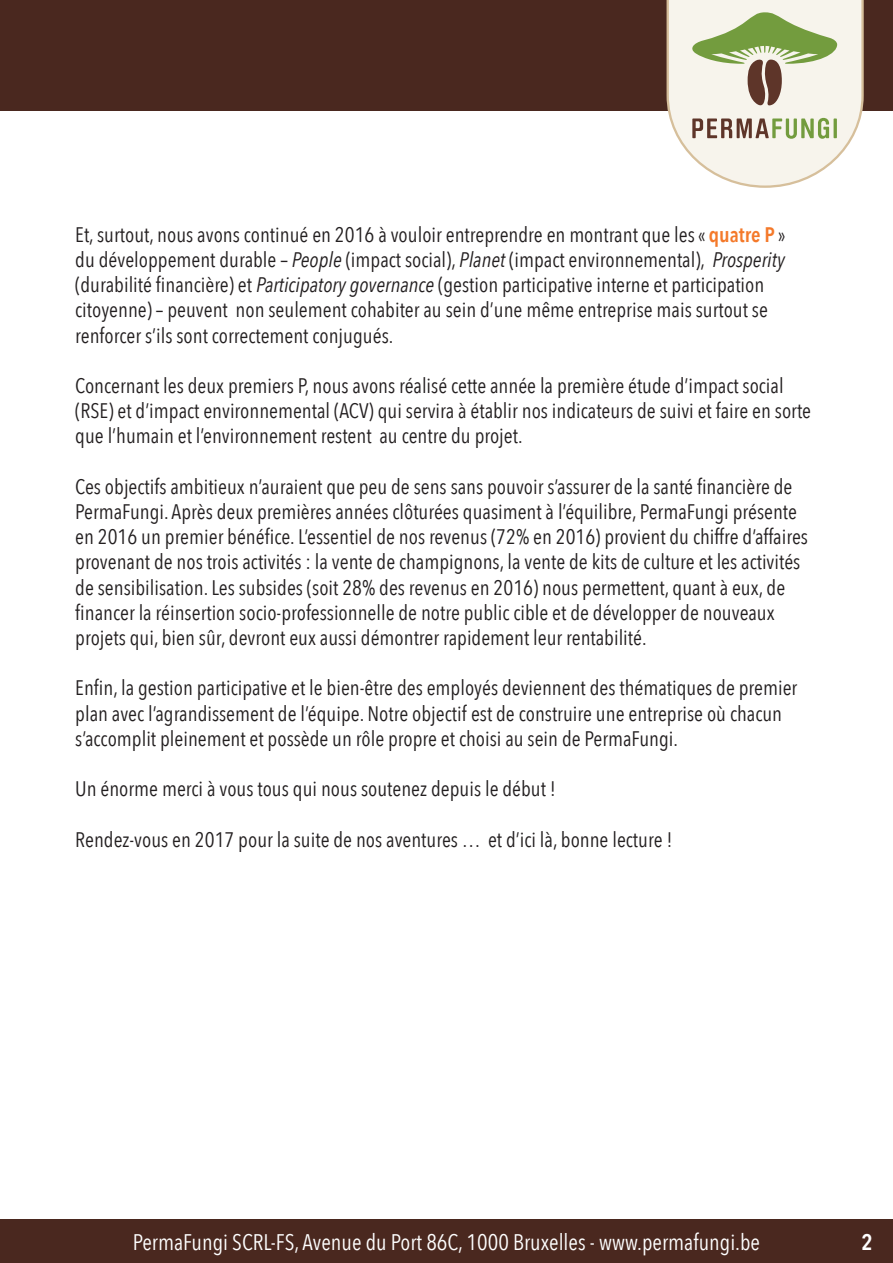
<style>
.page{position:relative;width:893px;height:1263px;background:#fff}
.page>*{position:absolute;margin:0;border:0;box-sizing:border-box;transform-origin:0 0}
.t1{font:22.5px "Avenir Next Condensed";color:#fff}
.t2{font:600 22.5px "Avenir Next Condensed";color:#fff}
.t3{font:21px/25.2px "Avenir Next Condensed";color:#231f20}
.s1{font-weight:600;color:#f4792a}
.s2{font-style:italic}
</style>
<div class="page">
<div style="left:0;top:0;width:893px;height:110px;background:#4a281f"></div>
<svg style="left:665px;top:0;width:200px;height:188px;background:#ddddca"></svg>
<div style="left:0;top:1219px;width:893px;height:44px;background:#4a281f"></div>
<p class="t3" style="left:75px;top:221px;width:712px">Et, surtout, nous avons continué en 2016 à vouloir entreprendre en montrant que les « <span class="s1">quatre P</span> » du développement durable – <span class="s2">People</span> (impact social), <span class="s2">Planet</span> (impact environnemental), <span class="s2">Prosperity </span>(durabilité financière) et <span class="s2">Participatory governance</span> (gestion participative interne et participation citoyenne) – peuvent non seulement cohabiter au sein d’une même entreprise mais surtout se renforcer s’ils sont correctement conjugués.</p>
<p class="t3" style="left:75px;top:372px;width:737px">Concernant les deux premiers P, nous avons réalisé cette année la première étude d’impact social (RSE) et d’impact environnemental (ACV) qui servira à établir nos indicateurs de suivi et faire en sorte que l’humain et l’environnement restent au centre du projet.</p>
<p class="t3" style="left:75px;top:473px;width:734px">Ces objectifs ambitieux n’auraient que peu de sens sans pouvoir s’assurer de la santé financière de PermaFungi. Après deux premières années clôturées quasiment à l’équilibre, PermaFungi présente en 2016 un premier bénéfice. L’essentiel de nos revenus (72% en 2016) provient du chiffre d’affaires provenant de nos trois activités : la vente de champignons, la vente de kits de culture et les activités de sensibilisation. Les subsides (soit 28% des revenus en 2016) nous permettent, quant à eux, de financer la réinsertion socio-professionnelle de notre public cible et de développer de nouveaux projets qui, bien sûr, devront eux aussi démontrer rapidement leur rentabilité.</p>
<p class="t3" style="left:75px;top:674px;width:724px">Enfin, la gestion participative et le bien-être des employés deviennent des thématiques de premier plan avec l’agrandissement de l’équipe. Notre objectif est de construire une entreprise où chacun s’accomplit pleinement et possède un rôle propre et choisi au sein de PermaFungi.</p>
<p class="t3" style="left:75px;top:775px;width:482px">Un énorme merci à vous tous qui nous soutenez depuis le début !</p>
<p class="t3" style="left:75px;top:826px;width:599px">Rendez-vous en 2017 pour la suite de nos aventures … et d’ici là, bonne lecture !</p>
<p class="t1" style="left:133px;top:1223px;width:629px">PermaFungi SCRL-FS, Avenue du Port 86C, 1000 Bruxelles - www.permafungi.be</p>
<p class="t2" style="left:861px;top:1223px;width:13px">2</p>
</div>
